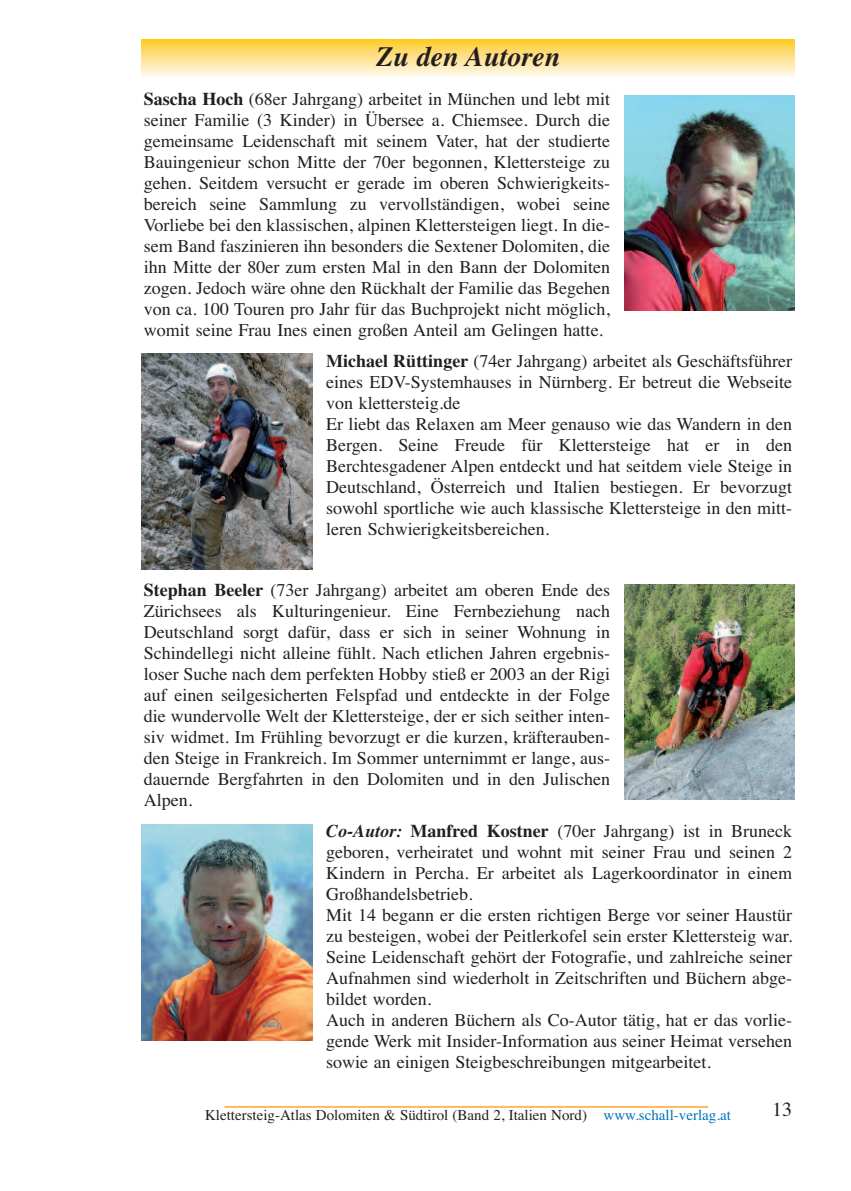
<style>
.page{position:relative;width:851px;height:1191px;background:#fff}
.page>*{position:absolute;margin:0;border:0;box-sizing:border-box;transform-origin:0 0}
.t1{font:italic 700 28px "Times";color:#231f20}
.t2{font:20px "Times";color:#231f20}
.t3{font:18px/21px "Times";color:#231f20;text-align:justify}
.t4{font:15px "Times";color:#231f20}
.s1{font-weight:700}
.s2{font-weight:700;font-style:italic}
.s3{color:#0072bc}
</style>
<div class="page">
<hr style="left:224px;top:1106px;width:484px;height:2px;background:#fcba61">
<svg style="left:142px;top:40px;width:652px;height:37px;background:#fee290"></svg>
<img style="left:624px;top:95px;width:170px;height:216px">
<img style="left:624px;top:584px;width:170px;height:215px">
<img style="left:142px;top:353px;width:170px;height:216px">
<img style="left:142px;top:824px;width:170px;height:216px">
<h1 class="t1" style="left:376px;top:40px;width:185px">Zu den Autoren</h1>
<p class="t3" style="left:144px;top:88px;width:467px"><span class="s1">Sascha Hoch</span> (68er Jahrgang) arbeitet in München und lebt mit seiner Familie (3 Kinder) in Übersee a. Chiemsee. Durch die gemeinsame Leidenschaft mit seinem Vater, hat der studierte Bauingenieur schon Mitte der 70er begonnen, Klettersteige zu gehen. Seitdem versucht er gerade im oberen Schwierigkeits&shy;bereich seine Sammlung zu vervollständigen, wobei seine Vorliebe bei den klassischen, alpinen Klettersteigen liegt. In die&shy;sem Band faszinieren ihn besonders die Sextener Dolomiten, die ihn Mitte der 80er zum ersten Mal in den Bann der Dolomiten zogen. Jedoch wäre ohne den Rückhalt der Familie das Begehen von ca. 100 Touren pro Jahr für das Buchprojekt nicht möglich, womit seine Frau Ines einen großen Anteil am Gelingen hatte.</p>
<p class="t3" style="left:326px;top:350px;width:467px;text-align:left"><span class="s1">Michael Rüttinger</span> (74er Jahrgang) arbeitet als Geschäftsführer eines EDV-Systemhauses in Nürnberg. Er betreut die Webseite von klettersteig.de<br>Er liebt das Relaxen am Meer genauso wie das Wandern in den Bergen. Seine Freude für Klettersteige hat er in den Berchtesgadener Alpen entdeckt und hat seitdem viele Steige in Deutschland, Österreich und Italien bestiegen. Er bevorzugt sowohl sportliche wie auch klassische Klettersteige in den mitt&shy;leren Schwierigkeitsbereichen.</p>
<p class="t3" style="left:144px;top:579px;width:467px"><span class="s1">Stephan Beeler</span> (73er Jahrgang) arbeitet am oberen Ende des Zürichsees als Kulturingenieur. Eine Fernbeziehung nach Deutschland sorgt dafür, dass er sich in seiner Wohnung in Schindellegi nicht alleine fühlt. Nach etlichen Jahren ergebnis&shy;loser Suche nach dem perfekten Hobby stieß er 2003 an der Rigi auf einen seilgesicherten Felspfad und entdeckte in der Folge die wundervolle Welt der Klettersteige, der er sich seither inten&shy;siv widmet. Im Frühling bevorzugt er die kurzen, kräfterauben&shy;den Steige in Frankreich. Im Sommer unternimmt er lange, aus&shy;dauernde Bergfahrten in den Dolomiten und in den Julischen Alpen.</p>
<p class="t3" style="left:326px;top:820px;width:467px;text-align:left"><span class="s2">Co-Autor:</span> <span class="s1">Manfred Kostner</span> (70er Jahrgang) ist in Bruneck geboren, verheiratet und wohnt mit seiner Frau und seinen 2<br>Kindern in Percha. Er arbeitet als Lagerkoordinator in einem Großhandelsbetrieb.<br>Mit 14 begann er die ersten richtigen Berge vor seiner Haustür zu besteigen, wobei der Peitlerkofel sein erster Klettersteig war.<br>Seine Leidenschaft gehört der Fotografie, und zahlreiche seiner Aufnahmen sind wiederholt in Zeitschriften und Büchern abge&shy;bildet worden.<br>Auch in anderen Büchern als Co-Autor tätig, hat er das vorlie&shy;gende Werk mit Insider-Information aus seiner Heimat versehen sowie an einigen Steigbeschreibungen mitgearbeitet.</p>
<p class="t4" style="left:205px;top:1106px;width:527px">Klettersteig-Atlas Dolomiten &amp; Südtirol (Band 2, Italien Nord) <span class="s3">www.schall-verlag.at</span></p>
<p class="t2" style="left:772px;top:1097px;width:21px">13</p>
</div>
